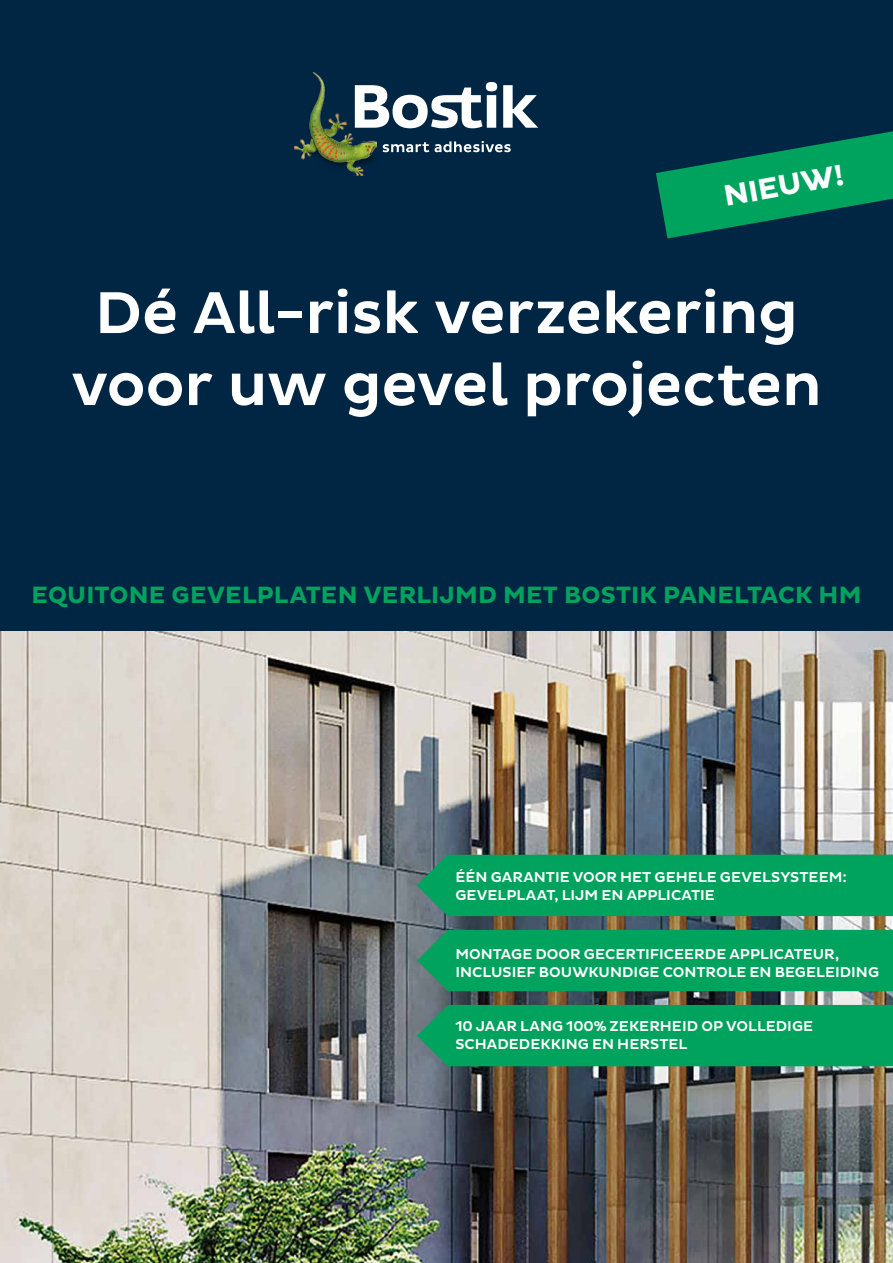
<style>
.page{position:relative;width:893px;height:1263px;background:#002644}
.page>*{position:absolute;margin:0;border:0;box-sizing:border-box;transform-origin:0 0}
.t1{font:500 60px/72px "Bostik";letter-spacing:-.01em;color:#fff;text-align:center}
.t2{font:700 30px "Bostik";color:#fff}
.t3{font:700 24px "Bostik";letter-spacing:.01em;color:#00a35e}
.t4{font:500 14.55px/18px "Bostik";color:#fff}
</style>
<div class="page">
<svg style="left:656px;top:131px;width:237px;height:107px"></svg>
<img style="left:0;top:631px;width:893px;height:632px">
<div style="left:417px;top:855px;width:476px;height:61px;background:#00a35e"></div>
<div style="left:417px;top:930px;width:476px;height:61px;background:#00a35e"></div>
<div style="left:417px;top:1005px;width:476px;height:61px;background:#00a35e"></div>
<img style="left:295px;top:72px;width:82px;height:104px">
<svg style="left:383px;top:142px;width:46px;height:10px"></svg>
<svg style="left:435px;top:141px;width:76px;height:11px"></svg>
<svg style="left:355px;top:82px;width:183px;height:46px"></svg>
<h2 class="t2" style="left:721px;top:179px;width:123px;rotate:-10deg">NIEUW!</h2>
<h1 class="t1" style="left:71px;top:278px;width:752px">Dé All-risk verzekering voor uw gevel projecten</h1>
<h3 class="t3" style="left:32px;top:581px;width:831px">EQUITONE GEVELPLATEN VERLIJMD MET BOSTIK PANELTACK HM</h3>
<p class="t4" style="left:455px;top:868px;width:393px">ÉÉN GARANTIE VOOR HET GEHELE GEVELSYSTEEM:<br>GEVELPLAAT, LIJM EN APPLICATIE</p>
<p class="t4" style="left:455px;top:945px;width:425px">MONTAGE DOOR GECERTIFICEERDE APPLICATEUR,<br>INCLUSIEF BOUWKUNDIGE CONTROLE EN BEGELEIDING</p>
<p class="t4" style="left:455px;top:1017px;width:359px">10 JAAR LANG 100% ZEKERHEID OP VOLLEDIGE<br>SCHADEDEKKING EN HERSTEL</p>
</div>
